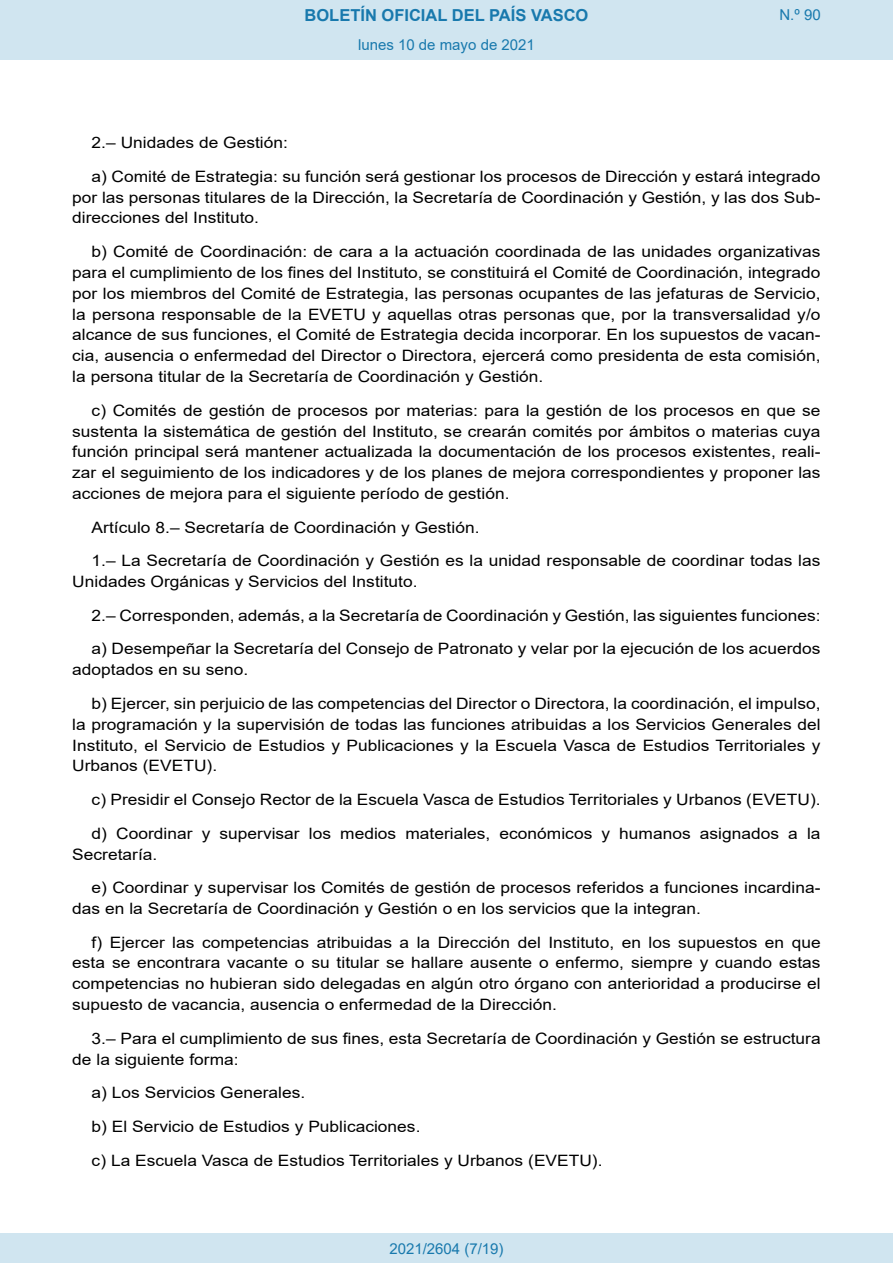
<style>
.page{position:relative;width:893px;height:1263px;background:#fff}
.page>*{position:absolute;margin:0;border:0;box-sizing:border-box;transform-origin:0 0}
.t1{font:700 16.5px "Arial";color:#1879ad}
.BOPVDetalle{font:15.6px/20.9px "Arial";color:#000;text-align:justify;scale:1.11 1}
.Paginacion_Centro{font:15px "Arial";color:#1879ad}
</style>
<div class="page">
<div style="left:0;top:0;width:893px;height:60px;background:#d0e5f0"></div>
<div style="left:0;top:1233px;width:893px;height:30px;background:#d0e5f0"></div>
<p class="t1" style="left:305px;top:3px;width:285px">BOLETÍN OFICIAL DEL PAÍS VASCO</p>
<p class="Paginacion_Centro" style="left:358px;top:35px;width:178px">lunes 10 de mayo de 2021</p>
<p class="Paginacion_Centro" style="left:779px;top:5px;width:43px">N.º 90</p>
<p class="BOPVDetalle" style="left:92px;top:132px;width:178px">2.– Unidades de Gestión:</p>
<p class="BOPVDetalle" style="left:72px;top:166px;width:676px;text-indent:19px">a) Comité de Estrategia: su función será gestionar los procesos de Dirección y estará integrado por las personas titulares de la Dirección, la Secretaría de Coordinación y Gestión, y las dos Sub&shy;direcciones del Instituto.</p>
<p class="BOPVDetalle" style="left:72px;top:241px;width:676px;text-indent:19px">b) Comité de Coordinación: de cara a la actuación coordinada de las unidades organizativas para el cumplimiento de los fines del Instituto, se constituirá el Comité de Coordinación, integrado por los miembros del Comité de Estrategia, las personas ocupantes de las jefaturas de Servicio, la persona responsable de la EVETU y aquellas otras personas que, por la transversalidad y/o alcance de sus funciones, el Comité de Estrategia decida incorporar. En los supuestos de vacan&shy;cia, ausencia o enfermedad del Director o Directora, ejercerá como presidenta de esta comisión, la persona titular de la Secretaría de Coordinación y Gestión.</p>
<p class="BOPVDetalle" style="left:72px;top:400px;width:676px;text-indent:19px">c) Comités de gestión de procesos por materias: para la gestión de los procesos en que se sustenta la sistemática de gestión del Instituto, se crearán comités por ámbitos o materias cuya función principal será mantener actualizada la documentación de los procesos existentes, reali&shy;zar el seguimiento de los indicadores y de los planes de mejora correspondientes y proponer las acciones de mejora para el siguiente período de gestión.</p>
<p class="BOPVDetalle" style="left:92px;top:517px;width:351px">Artículo 8.– Secretaría de Coordinación y Gestión.</p>
<p class="BOPVDetalle" style="left:72px;top:550px;width:676px;text-indent:19px">1.– La Secretaría de Coordinación y Gestión es la unidad responsable de coordinar todas las<br>Unidades Orgánicas y Servicios del Instituto.</p>
<p class="BOPVDetalle" style="left:92px;top:605px;width:658px">2.– Corresponden, además, a la Secretaría de Coordinación y Gestión, las siguientes funciones:</p>
<p class="BOPVDetalle" style="left:72px;top:638px;width:675px;text-indent:19px">a) Desempeñar la Secretaría del Consejo de Patronato y velar por la ejecución de los acuerdos adoptados en su seno.</p>
<p class="BOPVDetalle" style="left:72px;top:693px;width:676px;text-indent:19px">b) Ejercer, sin perjuicio de las competencias del Director o Directora, la coordinación, el impulso, la programación y la supervisión de todas las funciones atribuidas a los Servicios Generales del Instituto, el Servicio de Estudios y Publicaciones y la Escuela Vasca de Estudios Territoriales y Urbanos (EVETU).</p>
<p class="BOPVDetalle" style="left:92px;top:789px;width:658px">c) Presidir el Consejo Rector de la Escuela Vasca de Estudios Territoriales y Urbanos (EVETU).</p>
<p class="BOPVDetalle" style="left:72px;top:823px;width:676px;text-indent:19px">d) Coordinar y supervisar los medios materiales, económicos y humanos asignados a la<br>Secretaría.</p>
<p class="BOPVDetalle" style="left:72px;top:877px;width:676px;text-indent:19px">e) Coordinar y supervisar los Comités de gestión de procesos referidos a funciones incardina&shy;das en la Secretaría de Coordinación y Gestión o en los servicios que la integran.</p>
<p class="BOPVDetalle" style="left:72px;top:931px;width:676px;text-indent:19px">f) Ejercer las competencias atribuidas a la Dirección del Instituto, en los supuestos en que esta se encontrara vacante o su titular se hallare ausente o enfermo, siempre y cuando estas competencias no hubieran sido delegadas en algún otro órgano con anterioridad a producirse el supuesto de vacancia, ausencia o enfermedad de la Dirección.</p>
<p class="BOPVDetalle" style="left:72px;top:1028px;width:676px;text-indent:19px">3.– Para el cumplimiento de sus fines, esta Secretaría de Coordinación y Gestión se estructura de la siguiente forma:</p>
<p class="BOPVDetalle" style="left:92px;top:1082px;width:194px">a) Los Servicios Generales.</p>
<p class="BOPVDetalle" style="left:92px;top:1116px;width:298px">b) El Servicio de Estudios y Publicaciones.</p>
<p class="BOPVDetalle" style="left:92px;top:1150px;width:462px">c) La Escuela Vasca de Estudios Territoriales y Urbanos (EVETU).</p>
<p class="Paginacion_Centro" style="left:389px;top:1238px;width:116px">2021/2604 (7/19)</p>
</div>
